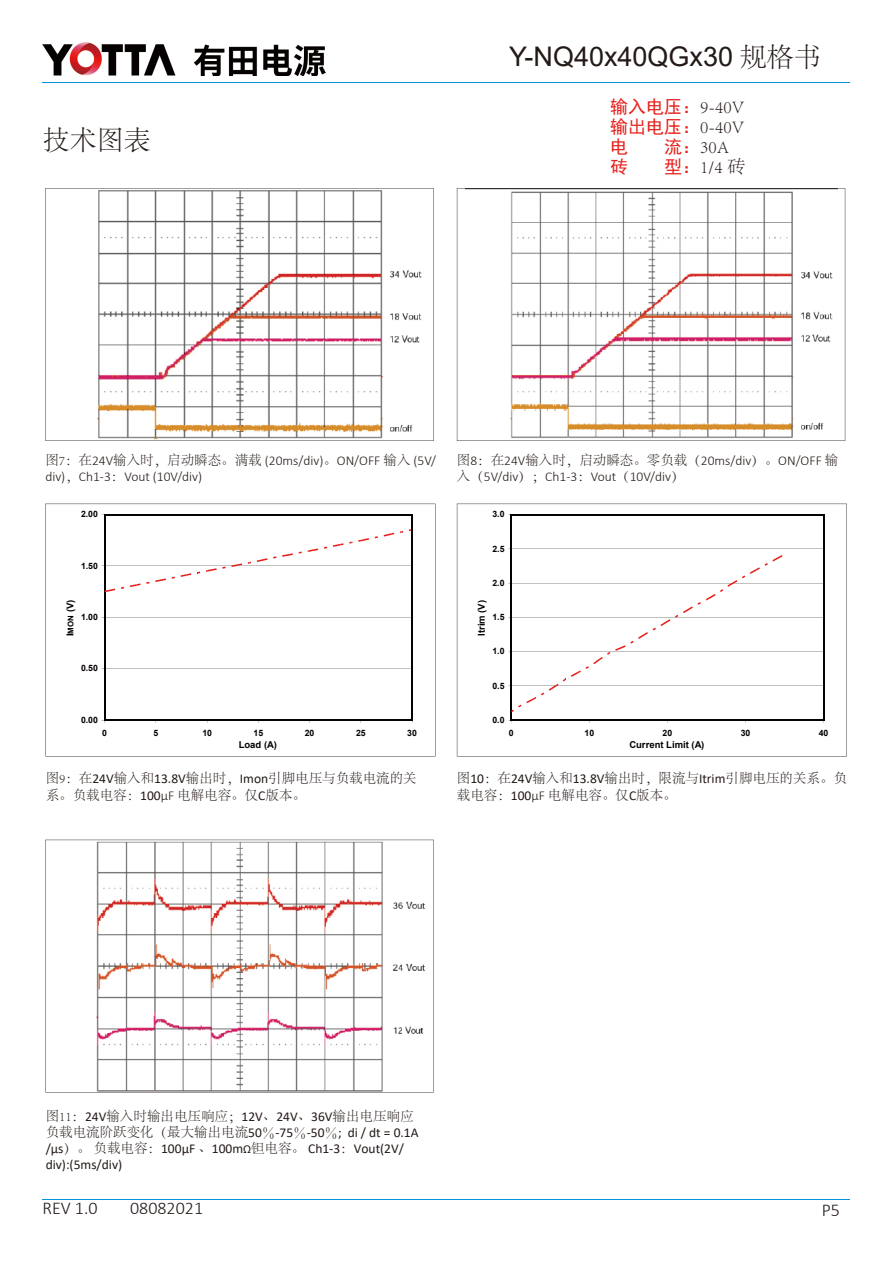
<style>
.page{position:relative;width:893px;height:1263px;background:#fff}
.page>*{position:absolute;margin:0;border:0;box-sizing:border-box;transform-origin:0 0}
.t1{font:27px "Arial";color:#231916}
.t2{font:300 27px "Adobe Song Std";color:#231916}
.t3{font:18px/19.8px "Sim Hei";color:#e71f1b;text-align:justify}
.t4{font:300 18px "Calibri";color:#231916}
.t5{font:300 18px "Adobe Song Std";color:#231916}
.t6{font:300 13.5px/16.2px "Adobe Song Std";color:#231916}
.t7{font:300 13.5px/16.2px "Calibri";color:#231916}
.t8{font:13.5px/16.2px "Calibri";color:#231916}
.t9{font:700 9.45px "Arial";color:#060101}
.t10{font:700 8.7px "Arial";color:#060101}
.s1{font-family:"Adobe Song Std";font-weight:300}
.s2{font-family:"Adobe Song Std";font-weight:300;color:#231916}
.s3{font-family:"Sim Hei";font-weight:400;color:#e71f1b}
.s4{font-family:"Adobe Song Std"}
.s5{font-family:"Calibri"}
.s6{font-size:7.8px}
.s7{font-family:"Calibri";font-weight:400}
.s8{font-size:12px}
</style>
<div class="page">
<hr style="left:43px;top:83px;width:807px;height:1px;background:#0095dd">
<img style="left:43px;top:43px;width:282px;height:33px">
<hr style="left:43px;top:1199px;width:807px;height:1px;background:#0095dd">
<svg style="left:45px;top:504px;width:390px;height:252px"></svg>
<svg style="left:457px;top:504px;width:390px;height:252px"></svg>
<svg style="left:45px;top:840px;width:389px;height:252px"></svg>
<svg style="left:45px;top:188px;width:389px;height:253px"></svg>
<svg style="left:457px;top:188px;width:388px;height:253px"></svg>
<h1 class="t2" style="left:43px;top:126px;width:109px">技术图表</h1>
<h1 class="t1" style="left:509px;top:38px;width:313px">Y-NQ40x40QGx30 <span class="s1">规格书</span></h1>
<h2 class="t3" style="left:610px;top:97px;width:136px">输入电压：<span class="s2">9-40V</span>输出电压：<span class="s2">0-40V</span>电</h2>
<h2 class="t5" style="left:664px;top:137px;width:66px"><span class="s3">流：</span>30A</h2>
<h2 class="t3" style="left:610px;top:156px;width:19px">砖</h2>
<h2 class="t5" style="left:664px;top:157px;width:83px"><span class="s3">型：</span>1/4 砖</h2>
<p class="t7" style="left:45px;top:452px;width:392px"><span class="s4">图7：在</span>24V<span class="s4">输入时，启动瞬态。满载</span> (20ms/div)<span class="s4">。</span>ON/OFF <span class="s4">输入</span> (5V/ div)<span class="s4">，</span>Ch1-3<span class="s4">：</span>Vout (10V/div)</p>
<p class="t6" style="left:457px;top:452px;width:383px">图<span class="s5">8</span>：在<span class="s5">24V</span>输入时，启动瞬态。零负载（<span class="s5">20ms/div</span>）。<span class="s5">ON/OFF</span> 输</p>
<p class="t7" style="left:457px;top:468px;width:229px"><span class="s4">入（</span>5V/div<span class="s4">）；</span>Ch1-3<span class="s4">：</span>Vout<span class="s4">（</span>10V/div<span class="s4">）</span></p>
<p class="t10" style="left:81px;top:508px;width:18px">2.00</p>
<p class="t10" style="left:492px;top:508px;width:14px">3.0</p>
<p class="t10" style="left:492px;top:542px;width:14px">2.5</p>
<p class="t10" style="left:81px;top:560px;width:18px">1.50</p>
<p class="t10" style="left:492px;top:577px;width:14px">2.0</p>
<p class="t9" style="left:64px;top:636px;width:38px;rotate:-90deg">I<span class="s6">MON</span> (V)</p>
<p class="t10" style="left:81px;top:611px;width:18px">1.00</p>
<p class="t9" style="left:475px;top:636px;width:37px;rotate:-90deg">Itrim (V)</p>
<p class="t10" style="left:492px;top:611px;width:14px">1.5</p>
<p class="t10" style="left:492px;top:645px;width:14px">1.0</p>
<p class="t10" style="left:81px;top:662px;width:18px">0.50</p>
<p class="t10" style="left:492px;top:679px;width:14px">0.5</p>
<p class="t10" style="left:81px;top:714px;width:18px">0.00</p>
<p class="t10" style="left:492px;top:714px;width:14px">0.0</p>
<p class="t10" style="left:102px;top:727px;width:6px">0</p>
<p class="t10" style="left:154px;top:727px;width:6px">5</p>
<p class="t10" style="left:202px;top:727px;width:11px">10</p>
<p class="t10" style="left:254px;top:727px;width:11px">15</p>
<p class="t10" style="left:305px;top:727px;width:11px">20</p>
<p class="t10" style="left:356px;top:727px;width:11px">25</p>
<p class="t10" style="left:407px;top:727px;width:11px">30</p>
<p class="t9" style="left:239px;top:738px;width:40px">Load (A)</p>
<p class="t10" style="left:509px;top:727px;width:6px">0</p>
<p class="t10" style="left:585px;top:727px;width:11px">10</p>
<p class="t10" style="left:663px;top:727px;width:11px">20</p>
<p class="t10" style="left:741px;top:727px;width:11px">30</p>
<p class="t10" style="left:819px;top:727px;width:11px">40</p>
<p class="t9" style="left:629px;top:738px;width:76px">Current Limit (A)</p>
<p class="t6" style="left:46px;top:771px;width:373px">图9：在<span class="s7">24V</span>输入和<span class="s7">13.8V</span>输出时，<span class="s7">Imon</span>引脚电压与负载电流的关系。负载电容：<span class="s7">100</span><span class="s5">µF</span> 电解电容。仅<span class="s7">C</span>版本。</p>
<p class="t6" style="left:457px;top:771px;width:392px">图<span class="s7">10</span>：在<span class="s7">24V</span>输入和<span class="s7">13.8V</span>输出时，限流与<span class="s7">Itrim</span>引脚电压的关系。负载电容：<span class="s7">100</span><span class="s5">µF</span> 电解电容。仅<span class="s7">C</span>版本。</p>
<p class="t6" style="left:46px;top:1108px;width:369px">图11：<span class="s7">24V</span>输入时输出电压响应；<span class="s7">12V</span>、<span class="s7">24V</span>、<span class="s7">36V</span>输出电压响应</p>
<p class="t8" style="left:46px;top:1124px;width:374px"><span class="s1">负载电流阶跃变化（最大输出电流</span>50<span class="s1">％</span>-75<span class="s1">％</span>-50<span class="s1">％</span>; di / dt = 0.1A /μs<span class="s1">）。负载电容：</span>100μF <span class="s1">、</span>100m<span class="s8">Ω</span><span class="s1">钽电容。</span> Ch1-3<span class="s1">：</span>Vout(2V/ div):(5ms/div)</p>
<h2 class="t4" style="left:43px;top:1197px;width:57px">REV 1.0</h2>
<h2 class="t4" style="left:130px;top:1197px;width:75px">08082021</h2>
<h2 class="t4" style="left:822px;top:1198px;width:20px">P5</h2>
</div>
